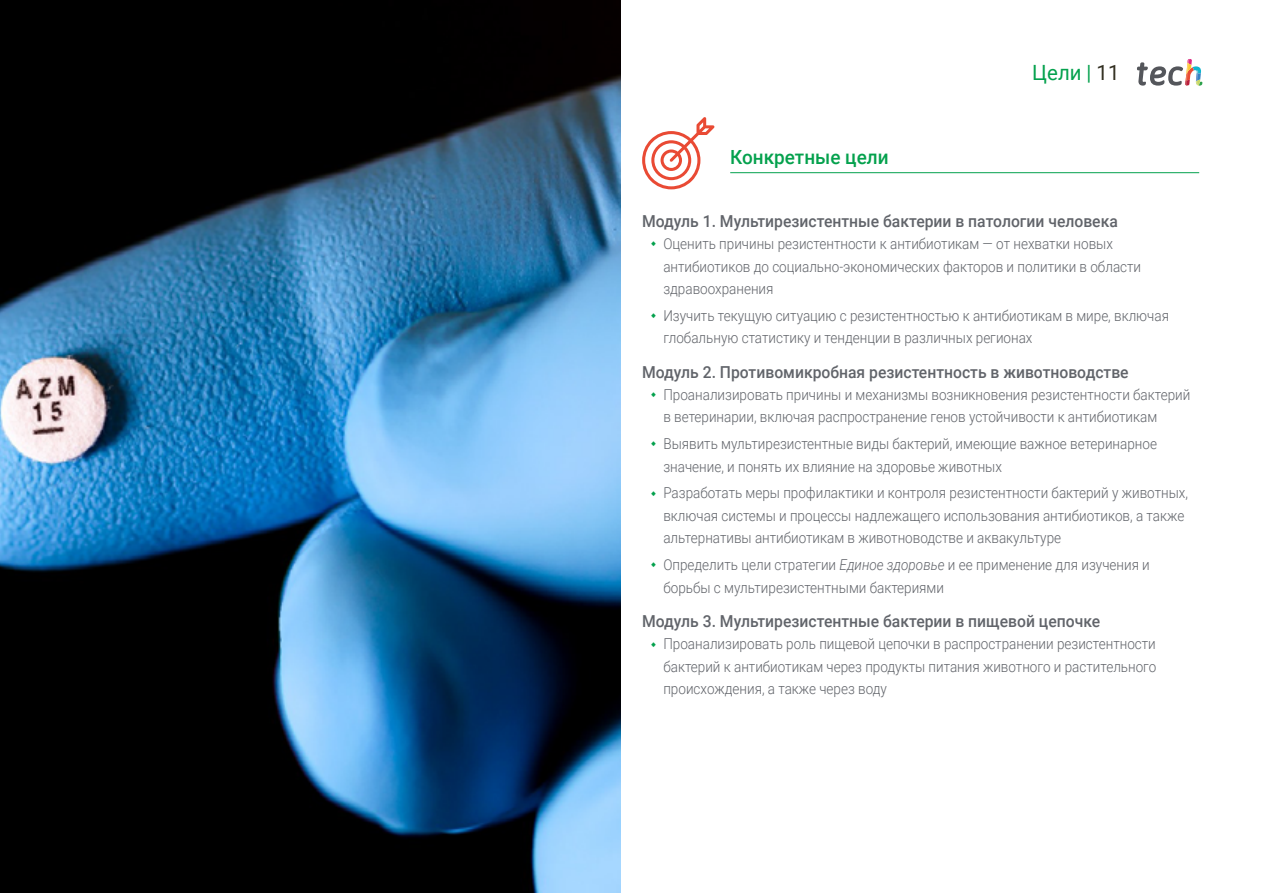
<style>
.page{position:relative;width:1263px;height:893px;background:#fff}
.page>*{position:absolute;margin:0;border:0;box-sizing:border-box;transform-origin:0 0}
.t1{font:21px "Roboto";color:#04a14d}
.t2{font:500 19.5px "Roboto";color:#04a14d}
.t3{font:500 16.5px "Roboto";color:#61646a;scale:.95 1}
.t4{font:300 15px/22.5px "Roboto";color:#61646a;scale:.9 1}
.s1{color:#312e20}
.s2{font-style:italic}
</style>
<div class="page">
<hr style="left:730px;top:172px;width:469px;height:1px;background:#04a14d">
<svg style="left:642px;top:117px;width:72px;height:72px"></svg>
<img style="left:0;top:0;width:621px;height:893px">
<svg style="left:1137px;top:59px;width:65px;height:27px"></svg>
<h2 class="t2" style="left:730px;top:144px;width:160px">Конкретные цели</h2>
<h1 class="t1" style="left:1032px;top:57px;width:89px">Цели | <span class="s1">11</span></h1>
<p class="t3" style="left:642px;top:209px;width:502px">Модуль 1. Мультирезистентные бактерии в патологии человека</p>
<p class="t4" style="left:663px;top:232px;width:532px">Оценить причины резистентности к антибиотикам — от нехватки новых антибиотиков до социально-экономических факторов и политики в области здравоохранения</p>
<p class="t4" style="left:663px;top:304px;width:563px">Изучить текущую ситуацию с резистентностью к антибиотикам в мире, включая глобальную статистику и тенденции в различных регионах</p>
<p class="t3" style="left:642px;top:360px;width:514px">Модуль 2. Противомикробная резистентность в животноводстве</p>
<p class="t4" style="left:663px;top:383px;width:587px">Проанализировать причины и механизмы возникновения резистентности бактерий в ветеринарии, включая распространение генов устойчивости к антибиотикам</p>
<p class="t4" style="left:663px;top:432px;width:550px">Выявить мультирезистентные виды бактерий, имеющие важное ветеринарное значение, и понять их влияние на здоровье животных</p>
<p class="t4" style="left:663px;top:481px;width:584px">Разработать меры профилактики и контроля резистентности бактерий у животных, включая системы и процессы надлежащего использования антибиотиков, а также альтернативы антибиотикам в животноводстве и аквакультуре</p>
<p class="t4" style="left:663px;top:553px;width:542px">Определить цели стратегии <span class="s2">Единое здоровье</span> и ее применение для изучения и борьбы с мультирезистентными бактериями</p>
<p class="t3" style="left:642px;top:610px;width:484px">Модуль 3. Мультирезистентные бактерии в пищевой цепочке</p>
<p class="t4" style="left:663px;top:632px;width:549px;text-align:justify">Проанализировать роль пищевой цепочки в распространении резистентности бактерий к антибиотикам через продукты питания животного и растительного происхождения, а также через воду</p>
</div>
